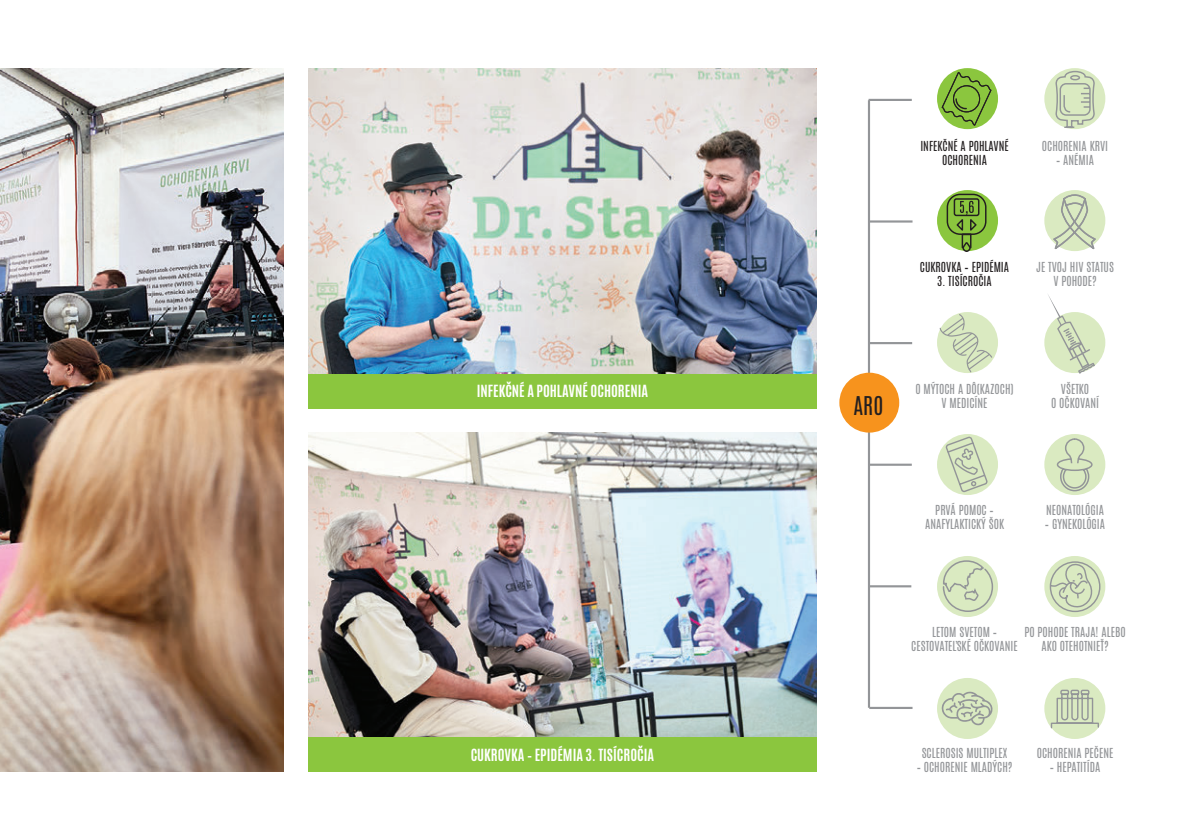
<style>
.page{position:relative;width:1191px;height:840px;background:#fff}
.page>*{position:absolute;margin:0;border:0;box-sizing:border-box;transform-origin:0 0}
.t1{font:21.6px "Antonio";color:#231f20}
.t2{font:700 14px "Antonio";color:#fff}
.t3{font:11.6px/13.8px "Antonio";color:#939598;text-align:center}
.t4{font:11.6px/13.8px "Antonio";color:#231f20;text-align:center}
</style>
<div class="page">
<img style="left:0;top:68px;width:284px;height:703px">
<img style="left:308px;top:68px;width:508px;height:305px">
<img style="left:308px;top:432px;width:508px;height:304px">
<div style="left:1044px;top:68px;width:61px;height:61px;background:#daeac1;border-radius:50%"></div>
<div style="left:1044px;top:312px;width:61px;height:61px;background:#daeac1;border-radius:50%"></div>
<div style="left:1044px;top:434px;width:61px;height:60px;background:#daeac1;border-radius:50%"></div>
<div style="left:1044px;top:555px;width:61px;height:61px;background:#daeac1;border-radius:50%"></div>
<div style="left:1044px;top:677px;width:61px;height:61px;background:#daeac1;border-radius:50%"></div>
<div style="left:937px;top:68px;width:61px;height:61px;background:#8bc63e;border-radius:50%"></div>
<div style="left:937px;top:190px;width:61px;height:61px;background:#8bc63e;border-radius:50%"></div>
<div style="left:937px;top:312px;width:61px;height:61px;background:#daeac1;border-radius:50%"></div>
<div style="left:937px;top:434px;width:61px;height:60px;background:#daeac1;border-radius:50%"></div>
<div style="left:937px;top:555px;width:61px;height:61px;background:#daeac1;border-radius:50%"></div>
<div style="left:937px;top:677px;width:61px;height:61px;background:#daeac1;border-radius:50%"></div>
<svg style="left:941px;top:72px;width:50px;height:54px"></svg>
<svg style="left:946px;top:193px;width:41px;height:59px"></svg>
<svg style="left:939px;top:314px;width:53px;height:58px"></svg>
<svg style="left:944px;top:435px;width:44px;height:58px"></svg>
<svg style="left:942px;top:559px;width:52px;height:53px"></svg>
<svg style="left:941px;top:691px;width:52px;height:33px"></svg>
<svg style="left:1055px;top:70px;width:40px;height:59px"></svg>
<svg style="left:1044px;top:190px;width:62px;height:61px"></svg>
<svg style="left:1050px;top:688px;width:49px;height:40px"></svg>
<svg style="left:1047px;top:295px;width:48px;height:78px"></svg>
<hr style="left:868px;top:101px;width:2px;height:605px;background:#939598">
<hr style="left:869px;top:99px;width:41px;height:2px;background:#939598">
<hr style="left:870px;top:220px;width:41px;height:2px;background:#939598">
<hr style="left:870px;top:342px;width:41px;height:2px;background:#939598">
<hr style="left:869px;top:463px;width:41px;height:2px;background:#939598">
<hr style="left:869px;top:585px;width:41px;height:2px;background:#939598">
<hr style="left:870px;top:706px;width:41px;height:2px;background:#939598">
<div style="left:839px;top:372px;width:60px;height:60px;background:#f7931d;border-radius:50%"></div>
<svg style="left:1056px;top:437px;width:37px;height:55px"></svg>
<svg style="left:1048px;top:560px;width:53px;height:52px"></svg>
<div style="left:308px;top:373px;width:508px;height:35px;background:#8bc63e"></div>
<div style="left:308px;top:736px;width:508px;height:35px;background:#8bc63e"></div>
<p class="t2" style="left:477px;top:380px;width:173px">INFEKČNÉ A POHLAVNÉ OCHORENIA</p>
<p class="t2" style="left:471px;top:743px;width:22px">CUKROVKA</p>
<p class="t2" style="left:527px;top:743px;width:98px">– EPIDÉMIA 3. TISÍCROČ</p>
<p class="t2" style="left:644px;top:743px;width:11px">IA</p>
<p class="t4" style="left:920px;top:139px;width:90px">INFEKČNÉ A POHLAVNÉ<br>OCHORENIA</p>
<p class="t3" style="left:1042px;top:139px;width:68px">OCHORENIA KRVI</p>
<p class="t3" style="left:1056px;top:153px;width:39px">– ANÉMIA</p>
<p class="t4" style="left:920px;top:260px;width:91px">CUKROVKA – EPIDÉMIA</p>
<p class="t4" style="left:937px;top:274px;width:56px">3. TISÍCROČIA</p>
<p class="t3" style="left:1036px;top:260px;width:79px">JE TVOJ HIV STATUS<br>V POHODE?</p>
<h1 class="t1" style="left:853px;top:389px;width:11px">ARO</h1>
<p class="t3" style="left:915px;top:382px;width:100px">O MÝTOCH A DÔ(KAZOCH)<br>V MEDICÍNE</p>
<p class="t3" style="left:1051px;top:382px;width:49px">VŠETKO<br>O OČKOVANÍ</p>
<p class="t3" style="left:925px;top:503px;width:80px">PRVÁ POMOC –<br>ANAFYLAKTICKÝ ŠOK</p>
<p class="t3" style="left:1046px;top:503px;width:59px">NEONATOLÓGIA</p>
<p class="t3" style="left:1045px;top:517px;width:62px">– GYNEKOLÓGIA</p>
<p class="t3" style="left:911px;top:624px;width:108px">LETOM SVETOM –<br>CESTOVATEĽSKÉ OČKOVANIE</p>
<p class="t3" style="left:1024px;top:624px;width:103px">PO POHODE TRAJA! ALEBO<br>AKO OTEHOTNIEŤ?</p>
<p class="t3" style="left:921px;top:745px;width:87px">SCLEROSIS MULTIPLEX</p>
<p class="t3" style="left:916px;top:759px;width:97px">– OCHORENIE MLADÝCH?</p>
<p class="t3" style="left:1036px;top:745px;width:78px">OCHORENIA PEČENE</p>
<p class="t3" style="left:1049px;top:759px;width:52px">– HEPATITÍDA</p>
</div>
